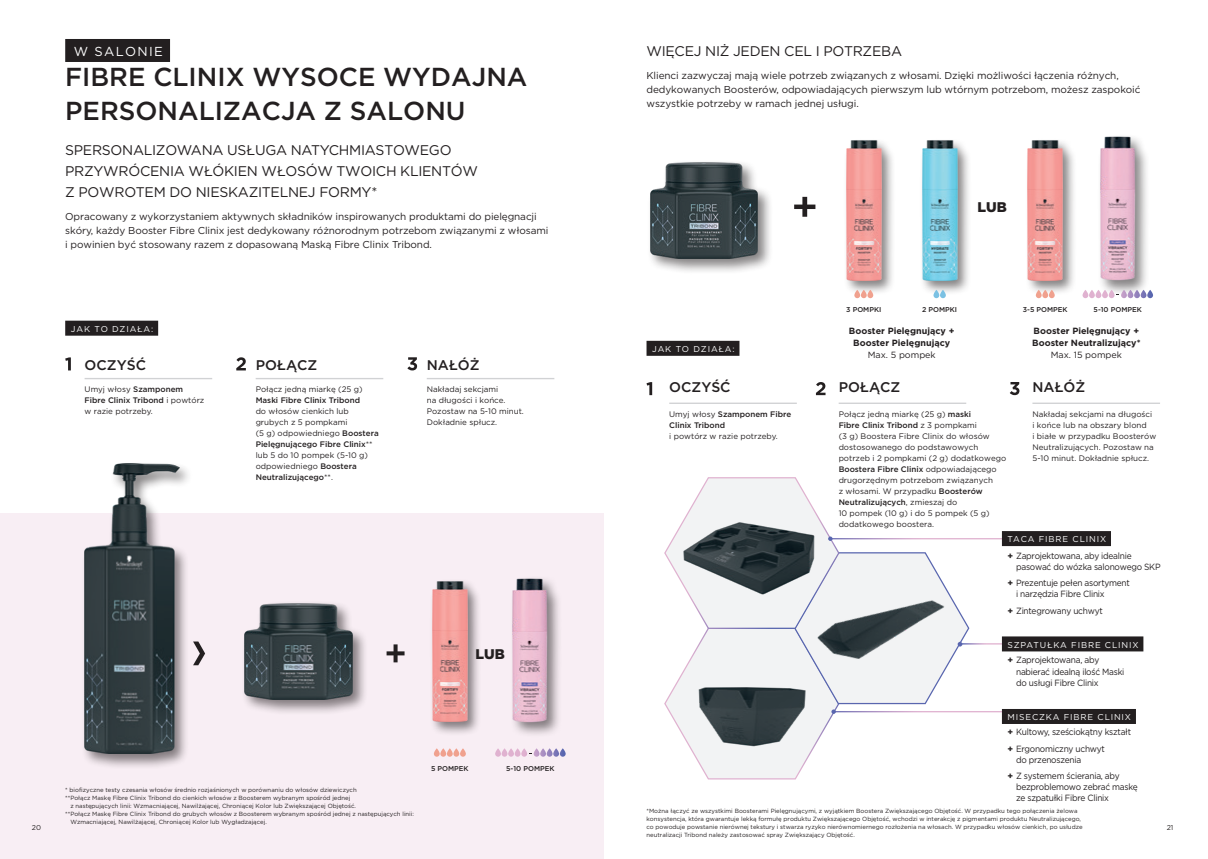
<style>
.page{position:relative;width:1208px;height:859px;background:#fff}
.page>*{position:absolute;margin:0;border:0;box-sizing:border-box;transform-origin:0 0}
.t1{font:500 26px/34px "Gotham";color:#231f20}
.t2{font:14px/21px "Gotham";letter-spacing:-.02em;color:#231f20}
.t3{font:500 14px "Gotham";color:#231f20}
.t4{font:900 14px "Gotham";color:#231f20}
.t5{font:13px "Gotham";letter-spacing:.1em;color:#fff}
.t6{font:10px/14px "Gotham";letter-spacing:-.01em;color:#231f20}
.t7{font:9px/11px "Gotham";letter-spacing:-.03em;color:#231f20;scale:.93 1}
.t8{font:700 9px/12px "Gotham";color:#231f20;text-align:center}
.t9{font:9px "Gotham";color:#231f20}
.t10{font:8.5px "Gotham";letter-spacing:.1em;color:#fff}
.t11{font:8px/11px "Gotham";color:#231f20}
.t12{font:500 8px/11px "Gotham";color:#231f20}
.t13{font:500 7px "Gotham";color:#231f20}
.t14{font:7px "Gotham";color:#231f20}
.t15{font:6px/8px "Gotham";color:#231f20}
.s1{font-weight:500}
.s2{font-weight:400}
.s3{font-weight:700}
</style>
<div class="page">
<div style="left:0;top:514px;width:604px;height:345px;background:#f8eef4"></div>
<svg style="left:386px;top:644px;width:18px;height:18px"></svg>
<svg style="left:193px;top:641px;width:12px;height:24px"></svg>
<div style="left:509px;top:575px;width:53px;height:162px;background:#231f20;opacity:.55"></div>
<img style="left:513px;top:578px;width:35px;height:145px">
<div style="left:241px;top:600px;width:126px;height:115px;background:#231f20;opacity:.55"></div>
<img style="left:245px;top:603px;width:107px;height:97px">
<div style="left:81px;top:461px;width:112px;height:308px;background:#231f20;opacity:.55"></div>
<img style="left:84px;top:464px;width:95px;height:290px">
<svg style="left:434px;top:748px;width:32px;height:9px"></svg>
<div style="left:429px;top:579px;width:52px;height:157px;background:#231f20;opacity:.55"></div>
<img style="left:432px;top:581px;width:35px;height:141px">
<svg style="left:65px;top:357px;width:6px;height:13px"></svg>
<svg style="left:236px;top:357px;width:10px;height:13px"></svg>
<svg style="left:407px;top:357px;width:10px;height:13px"></svg>
<hr style="left:85px;top:378px;width:127px;height:1px;background:#d1d2d4">
<hr style="left:256px;top:378px;width:127px;height:1px;background:#d1d2d4">
<hr style="left:427px;top:378px;width:127px;height:1px;background:#d1d2d4">
<svg style="left:495px;top:748px;width:70px;height:9px"></svg>
<div style="left:1097px;top:133px;width:52px;height:163px;background:#231f20;opacity:.55"></div>
<img style="left:1100px;top:136px;width:35px;height:145px">
<svg style="left:794px;top:197px;width:21px;height:20px"></svg>
<div style="left:646px;top:159px;width:127px;height:115px;background:#231f20;opacity:.55"></div>
<img style="left:650px;top:162px;width:108px;height:97px">
<div style="left:843px;top:138px;width:52px;height:157px;background:#231f20;opacity:.55"></div>
<img style="left:846px;top:140px;width:35px;height:141px">
<div style="left:1024px;top:138px;width:52px;height:157px;background:#231f20;opacity:.55"></div>
<img style="left:1027px;top:140px;width:35px;height:141px">
<div style="left:919px;top:138px;width:52px;height:157px;background:#231f20;opacity:.55"></div>
<img style="left:922px;top:140px;width:35px;height:141px">
<svg style="left:854px;top:290px;width:19px;height:8px"></svg>
<svg style="left:1035px;top:290px;width:19px;height:8px"></svg>
<svg style="left:933px;top:290px;width:13px;height:8px"></svg>
<svg style="left:646px;top:382px;width:6px;height:13px"></svg>
<svg style="left:816px;top:382px;width:9px;height:13px"></svg>
<svg style="left:1009px;top:382px;width:10px;height:13px"></svg>
<hr style="left:669px;top:403px;width:128px;height:1px;background:#d1d2d4">
<hr style="left:838px;top:403px;width:128px;height:1px;background:#d1d2d4">
<hr style="left:1032px;top:403px;width:128px;height:1px;background:#d1d2d4">
<svg style="left:664px;top:477px;width:306px;height:303px"></svg>
<svg style="left:1082px;top:290px;width:71px;height:8px"></svg>
<div style="left:646px;top:341px;width:93px;height:15px;background:#231f20"></div>
<div style="left:1002px;top:531px;width:109px;height:15px;background:#231f20"></div>
<div style="left:1002px;top:709px;width:134px;height:15px;background:#231f20"></div>
<div style="left:1002px;top:636px;width:141px;height:15px;background:#231f20"></div>
<div style="left:65px;top:39px;width:105px;height:23px;background:#231f20"></div>
<div style="left:65px;top:321px;width:93px;height:15px;background:#231f20"></div>
<h3 class="t5" style="left:74px;top:43px;width:91px">W SALONIE</h3>
<h1 class="t1" style="left:65px;top:59px;width:464px">FIBRE CLINIX WYSOCE WYDAJNA<br>PERSONALIZACJA Z SALONU</h1>
<h2 class="t2" style="left:65px;top:139px;width:414px">SPERSONALIZOWANA USŁUGA NATYCHMIASTOWEGO<br>PRZYWRÓCENIA WŁÓKIEN WŁOSÓW TWOICH KLIENTÓW<br>Z POWROTEM DO NIESKAZITELNEJ FORMY*</h2>
<p class="t6" style="left:65px;top:209px;width:485px">Opracowany z wykorzystaniem aktywnych składników inspirowanych produktami do pielęgnacji skóry, każdy Booster Fibre Clinix jest dedykowany różnorodnym potrzebom związanymi z włosami i powinien być stosowany razem z dopasowaną Maską Fibre Clinix Tribond.</p>
<h3 class="t10" style="left:71px;top:324px;width:84px">JAK TO DZIAŁA:</h3>
<h2 class="t3" style="left:85px;top:356px;width:63px">OCZYŚĆ</h2>
<h2 class="t3" style="left:256px;top:356px;width:63px">POŁĄCZ</h2>
<h2 class="t3" style="left:427px;top:356px;width:54px">NAŁÓŻ</h2>
<h3 class="t11" style="left:85px;top:384px;width:121px">Umyj włosy <span class="s1">Szamponem<br>Fibre Clinix Tribond</span> i powtórz w razie potrzeby.</h3>
<h3 class="t11" style="left:256px;top:384px;width:108px">Połącz jedną miarkę (25 g)</h3>
<h3 class="t12" style="left:256px;top:395px;width:106px">Maski Fibre Clinix Tribond</h3>
<h3 class="t11" style="left:256px;top:406px;width:125px">do włosów cienkich lub grubych z 5 pompkami<br>(5 g) odpowiedniego <span class="s1">Boostera<br>Pielęgnującego Fibre Clinix</span>** lub 5 do 10 pompek (5-10 g) odpowiedniego <span class="s1">Boostera<br>Neutralizującego</span>**.</h3>
<h3 class="t11" style="left:427px;top:384px;width:99px">Nakładaj sekcjami<br>na długości i końce.<br>Pozostaw na 5-10 minut.<br>Dokładnie spłucz.</h3>
<h2 class="t4" style="left:475px;top:644px;width:31px">LUB</h2>
<h2 class="t2" style="left:646px;top:40px;width:257px">WIĘCEJ NIŻ JEDEN CEL I POTRZEBA</h2>
<p class="t6" style="left:646px;top:68px;width:495px">Klienci zazwyczaj mają wiele potrzeb związanych z włosami. Dzięki możliwości łączenia różnych, dedykowanych Boosterów, odpowiadających pierwszym lub wtórnym potrzebom, możesz zaspokoić wszystkie potrzeby w ramach jednej usługi.</p>
<h3 class="t10" style="left:652px;top:344px;width:84px">JAK TO DZIAŁA:</h3>
<h2 class="t4" style="left:977px;top:198px;width:31px">LUB</h2>
<p class="t13" style="left:846px;top:305px;width:37px">3 POMPKI</p>
<p class="t13" style="left:922px;top:305px;width:37px">2 POMPKI</p>
<h3 class="t8" style="left:849px;top:324px;width:107px">Booster Pielęgnujący +<br>Booster Pielęgnujący</h3>
<h3 class="t9" style="left:867px;top:349px;width:70px">Max. 5 pompek</h3>
<p class="t13" style="left:1023px;top:305px;width:46px">3-5 POMPEK</p>
<p class="t13" style="left:1093px;top:305px;width:50px">5-10 POMPEK</p>
<h3 class="t8" style="left:1032px;top:324px;width:110px;text-align:left">Booster Pielęgnujący +<br>Booster Neutralizujący*</h3>
<h3 class="t9" style="left:1050px;top:349px;width:73px">Max. 15 pompek</h3>
<h2 class="t3" style="left:669px;top:378px;width:63px">OCZYŚĆ</h2>
<h2 class="t3" style="left:838px;top:378px;width:63px">POŁĄCZ</h2>
<h2 class="t3" style="left:1032px;top:378px;width:54px">NAŁÓŻ</h2>
<h3 class="t12" style="left:669px;top:409px;width:123px"><span class="s2">Umyj włosy</span> Szamponem Fibre<br>Clinix Tribond</h3>
<h3 class="t11" style="left:669px;top:430px;width:110px">i powtórz w razie potrzeby.</h3>
<p class="t11" style="left:838px;top:408px;width:169px">Połącz jedną miarkę (25 g) <span class="s1">maski<br>Fibre Clinix Tribond</span> z 3 pompkami<br>(3 g) Boostera Fibre Clinix do włosów dostosowanego do podstawowych potrzeb i 2 pompkami (2 g) dodatkowego <span class="s1">Boostera Fibre Clinix</span> odpowiadającego drugorzędnym potrzebom związanych<br>z włosami. W przypadku <span class="s1">Boosterów Neutralizujących</span>, zmieszaj do<br>10 pompek (10 g) i do 5 pompek (5 g) dodatkowego boostera.</p>
<h3 class="t11" style="left:1032px;top:408px;width:125px">Nakładaj sekcjami na długości i końce lub na obszary blond<br>i białe w przypadku Boosterów<br>Neutralizujących. Pozostaw na<br>5-10 minut. Dokładnie spłucz.</h3>
<h3 class="t10" style="left:1007px;top:534px;width:100px">TACA FIBRE CLINIX</h3>
<h3 class="t7" style="left:1016px;top:550px;width:157px;text-indent:-9px"><span class="s3">+</span> Zaprojektowana, aby idealnie pasować do wózka salonowego SKP</h3>
<h3 class="t7" style="left:1016px;top:577px;width:124px;text-indent:-9px"><span class="s3">+</span> Prezentuje pełen asortyment i narzędzia Fibre Clinix</h3>
<h3 class="t7" style="left:1007px;top:605px;width:104px"><span class="s3">+</span> Zintegrowany uchwyt</h3>
<h3 class="t10" style="left:1007px;top:639px;width:132px">SZPATUŁKA FIBRE CLINIX</h3>
<h3 class="t7" style="left:1016px;top:655px;width:118px;text-indent:-9px"><span class="s3">+</span> Zaprojektowana, aby nabierać idealną ilość Maski do usługi Fibre Clinix</h3>
<h3 class="t10" style="left:1007px;top:712px;width:125px">MISECZKA FIBRE CLINIX</h3>
<h3 class="t7" style="left:1007px;top:723px;width:134px;line-height:16.7px"><span class="s3">+</span> Kultowy, sześciokątny kształt <span class="s3">+</span> Ergonomiczny uchwyt</h3>
<h3 class="t7" style="left:1007px;top:751px;width:122px;line-height:16.7px;text-indent:9px">do przenoszenia<br><span class="s3">+</span> Z systemem ścierania, aby</h3>
<h3 class="t7" style="left:1016px;top:781px;width:132px">bezproblemowo zebrać maskę ze szpatułki Fibre Clinix</h3>
<p class="t13" style="left:431px;top:763px;width:39px">5 POMPEK</p>
<p class="t13" style="left:506px;top:763px;width:50px">5-10 POMPEK</p>
<p class="t15" style="left:65px;top:786px;width:293px">* biofizyczne testy czesania włosów średnio rozjaśnionych w porównaniu do włosów dziewiczych **Połącz Maskę Fibre Clinix Tribond do cienkich włosów z Boosterem wybranym spośród jednej</p>
<p class="t15" style="left:70px;top:802px;width:287px">z następujących linii: Wzmacniającej, Nawilżającej, Chroniącej Kolor lub Zwiększającej Objętość.</p>
<p class="t15" style="left:65px;top:810px;width:350px">**Połącz Maskę Fibre Clinix Tribond do grubych włosów z Boosterem wybranym spośród jednej z następujących linii:</p>
<p class="t15" style="left:70px;top:818px;width:198px">Wzmacniającej, Nawilżającej, Chroniącej Kolor lub Wygładzającej.</p>
<p class="t15" style="left:646px;top:806px;width:437px">*Można łączyć ze wszystkimi Boosterami Pielęgnującymi, z wyjątkiem Boostera Zwiększającego Objętość. W przypadku tego połączenia żelowa konsystencja, która gwarantuje lekką formułę produktu Zwiększającego Objętość, wchodzi w interakcję z pigmentami produktu Neutralizującego, co powoduje powstanie nierównej tekstury i stwarza ryzyko nierównomiernego rozłożenia na włosach. W przypadku włosów cienkich, po usłudze neutralizacji Tribond należy zastosować spray Zwiększający Objętość.</p>
<p class="t14" style="left:32px;top:823px;width:11px">20</p>
<p class="t14" style="left:1166px;top:823px;width:8px">21</p>
</div>
